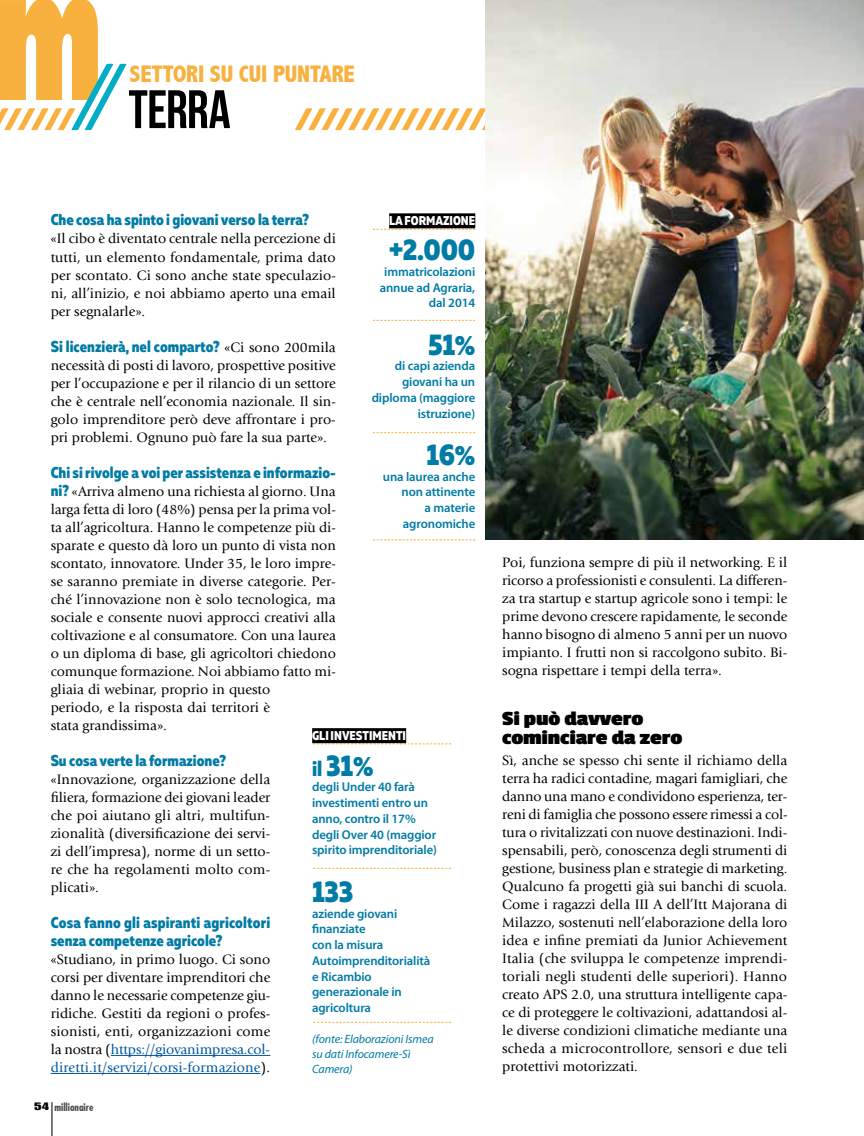
<style>
.page{position:relative;width:864px;height:1136px;background:#fff}
.page>*{position:absolute;margin:0;border:0;box-sizing:border-box;transform-origin:0 0}
.t1{font:54px "Bebas Neue";letter-spacing:-.015em;color:#000}
.t2{font:800 30px "Muller Narrow";letter-spacing:-.01em;color:#007ba5}
.t3{font:800 condensed 24px "Abadi";letter-spacing:-.01em;color:#f8b13e}
.t4{font:700 21px/19.5px "Passion One";letter-spacing:-.01em;color:#000;scale:1.12 1}
.t5{font:800 21px "Muller Narrow";color:#007ba5}
.t6{font:800 15.75px/18px "Muller Narrow";color:#007ba5}
.t7{font:14.25px/18px "Giovanni";color:#000;text-align:justify}
.t8{font:600 12.75px/15.8px "Myriad Pro";letter-spacing:-.01em;color:#007ba5;text-align:right}
.t9{font:800 12.75px "Muller Narrow";color:#fff}
.t10{font:italic 12px/15px "Myriad Pro";letter-spacing:-.01em;color:#007ba5}
.t11{font:700 condensed 10.5px "Futura";color:#000}
.s1{font-family:"Giovanni";font-weight:400;font-size:14.25px;color:#000}
.s2{font-family:"Muller Narrow";font-weight:800;font-size:15.75px;color:#007ba5}
.s3{color:#00579d}
.s4{font-size:27px}
.s5{font-size:30px}
.s6{font-family:"Impact LT Std";font-weight:400;font-stretch:normal}
</style>
<div class="page">
<hr style="left:51px;top:1101px;width:2px;height:34px;background:#000">
<hr style="left:111px;top:1054px;width:159px;height:1px;background:#00579d">
<hr style="left:51px;top:1072px;width:209px;height:1px;background:#00579d">
<svg style="left:295px;top:108px;width:190px;height:22px"></svg>
<img style="left:485px;top:0;width:378px;height:539px">
<svg style="left:313px;top:743px;width:138px;height:1px"></svg>
<svg style="left:372px;top:432px;width:103px;height:1px"></svg>
<svg style="left:372px;top:539px;width:103px;height:1px"></svg>
<svg style="left:372px;top:320px;width:103px;height:1px"></svg>
<svg style="left:372px;top:229px;width:103px;height:1px"></svg>
<svg style="left:313px;top:867px;width:138px;height:1px"></svg>
<svg style="left:313px;top:1021px;width:138px;height:1px"></svg>
<div style="left:389px;top:213px;width:86px;height:15px;background:#000"></div>
<div style="left:312px;top:728px;width:94px;height:15px;background:#000"></div>
<svg style="left:0;top:0;width:126px;height:130px"></svg>
<h3 class="t3" style="left:129px;top:60px;width:226px">SETTORI SU CUI PUNTARE</h3>
<h1 class="t1" style="left:128px;top:80px;width:104px">TERRA</h1>
<p class="t6" style="left:51px;top:211px;width:260px">Che cosa ha spinto i giovani verso la terra?</p>
<p class="t7" style="left:51px;top:230px;width:286px">«Il cibo è diventato centrale nella percezione di tutti, un elemento fondamentale, prima dato per scontato. Ci sono anche state speculazio&shy;ni, all’inizio, e noi abbiamo aperto una email per segnalarle».</p>
<p class="t6" style="left:51px;top:337px;width:286px">Si licenzierà, nel comparto? <span class="s1">«Ci sono 200mila</span></p>
<p class="t7" style="left:51px;top:356px;width:286px">necessità di posti di lavoro, prospettive positive per l’occupazione e per il rilancio di un settore che è centrale nell’economia nazionale. Il sin&shy;golo imprenditore però deve affrontare i pro&shy;pri problemi. Ognuno può fare la sua parte».</p>
<p class="t6" style="left:51px;top:463px;width:286px">Chi si rivolge a voi per assistenza e informazio-</p>
<p class="t7" style="left:51px;top:482px;width:286px;text-align:left"><span class="s2">ni?</span> «Arriva almeno una richiesta al giorno. Una larga fetta di loro (48%) pensa per la prima vol&shy;ta all’agricoltura. Hanno le competenze più di&shy;sparate e questo dà loro un punto di vista non scontato, innovatore. Under 35, le loro impre&shy;se saranno premiate in diverse categorie. Per&shy;ché l’innovazione non è solo tecnologica, ma sociale e consente nuovi approcci creativi alla coltivazione e al consumatore. Con una laurea o un diploma di base, gli agricoltori chiedono comunque formazione. Noi abbiamo fatto mi&shy;gliaia di webinar, proprio in questo<br>periodo, e la risposta dai territori è<br>stata grandissima».</p>
<p class="t6" style="left:51px;top:751px;width:177px">Su cosa verte la formazione?</p>
<p class="t7" style="left:51px;top:770px;width:221px">«Innovazione, organizzazione della filiera, formazione dei giovani leader che poi aiutano gli altri, multifun&shy;zionalità (diversificazione dei servi&shy;zi dell’impresa), norme di un setto&shy;re che ha regolamenti molto com&shy;plicati».</p>
<p class="t6" style="left:51px;top:913px;width:221px">Cosa fanno gli aspiranti agricoltori senza competenze agricole?</p>
<p class="t7" style="left:51px;top:950px;width:221px">«Studiano, in primo luogo. Ci sono corsi per diventare imprenditori che danno le necessarie competenze giu&shy;ridiche. Gestiti da regioni o profes&shy;sionisti, enti, organizzazioni come la nostra (<span class="s3">https://giovanimpresa.col&shy;diretti.it/servizi/corsi-formazione</span>).</p>
<p class="t9" style="left:389px;top:213px;width:87px">LA FORMAZIONE</p>
<h2 class="t2" style="left:389px;top:230px;width:88px">+2.000</h2>
<p class="t8" style="left:379px;top:263px;width:97px">immatricolazioni annue ad Agraria, dal 2014</p>
<h2 class="t2" style="left:428px;top:325px;width:49px">51<span class="s4">%</span></h2>
<p class="t8" style="left:371px;top:358px;width:105px">di capi azienda giovani ha un diploma (maggiore istruzione)</p>
<h2 class="t2" style="left:426px;top:435px;width:50px">16<span class="s4">%</span></h2>
<p class="t8" style="left:383px;top:468px;width:94px">una laurea anche non attinente<br>a materie agronomiche</p>
<p class="t9" style="left:312px;top:727px;width:95px">GLI INVESTIMENTI</p>
<h3 class="t5" style="left:312px;top:754px;width:63px">il <span class="s5">31</span><span class="s4">%</span></h3>
<p class="t8" style="left:312px;top:778px;width:126px;text-align:left">degli Under 40 farà investimenti entro un anno, contro il 17% degli Over 40 (maggior spirito imprenditoriale)</p>
<h2 class="t2" style="left:312px;top:872px;width:43px">133</h2>
<p class="t8" style="left:312px;top:904px;width:120px;text-align:left">aziende giovani finanziate<br>con la misura<br>Autoimprenditorialità e Ricambio generazionale in agricoltura</p>
<p class="t10" style="left:312px;top:1030px;width:123px">(fonte: Elaborazioni Ismea su dati Infocamere-Sì<br>Camera)</p>
<p class="t11" style="left:34px;top:1099px;width:61px"><span class="s6">54</span> millionaire</p>
<p class="t7" style="left:502px;top:553px;width:286px">Poi, funziona sempre di più il networking. E il ricorso a professionisti e consulenti. La differen&shy;za tra startup e startup agricole sono i tempi: le prime devono crescere rapidamente, le seconde hanno bisogno di almeno 5 anni per un nuovo impianto. I frutti non si raccolgono subito. Bi&shy;sogna rispettare i tempi della terra».</p>
<h3 class="t4" style="left:502px;top:708px;width:162px">Si può davvero cominciare da zero</h3>
<p class="t7" style="left:502px;top:751px;width:287px">Sì, anche se spesso chi sente il richiamo della terra ha radici contadine, magari famigliari, che danno una mano e condividono esperienza, ter&shy;reni di famiglia che possono essere rimessi a col&shy;tura o rivitalizzati con nuove destinazioni. Indi&shy;spensabili, però, conoscenza degli strumenti di gestione, business plan e strategie di marketing.<br>Qualcuno fa progetti già sui banchi di scuola.<br>Come i ragazzi della III A dell’Itt Majorana di Milazzo, sostenuti nell’elaborazione della loro idea e infine premiati da Junior Achievement Italia (che sviluppa le competenze imprendi&shy;toriali negli studenti delle superiori). Hanno creato APS 2.0, una struttura intelligente capa&shy;ce di proteggere le coltivazioni, adattandosi al&shy;le diverse condizioni climatiche mediante una scheda a microcontrollore, sensori e due teli protettivi motorizzati.</p>
</div>
